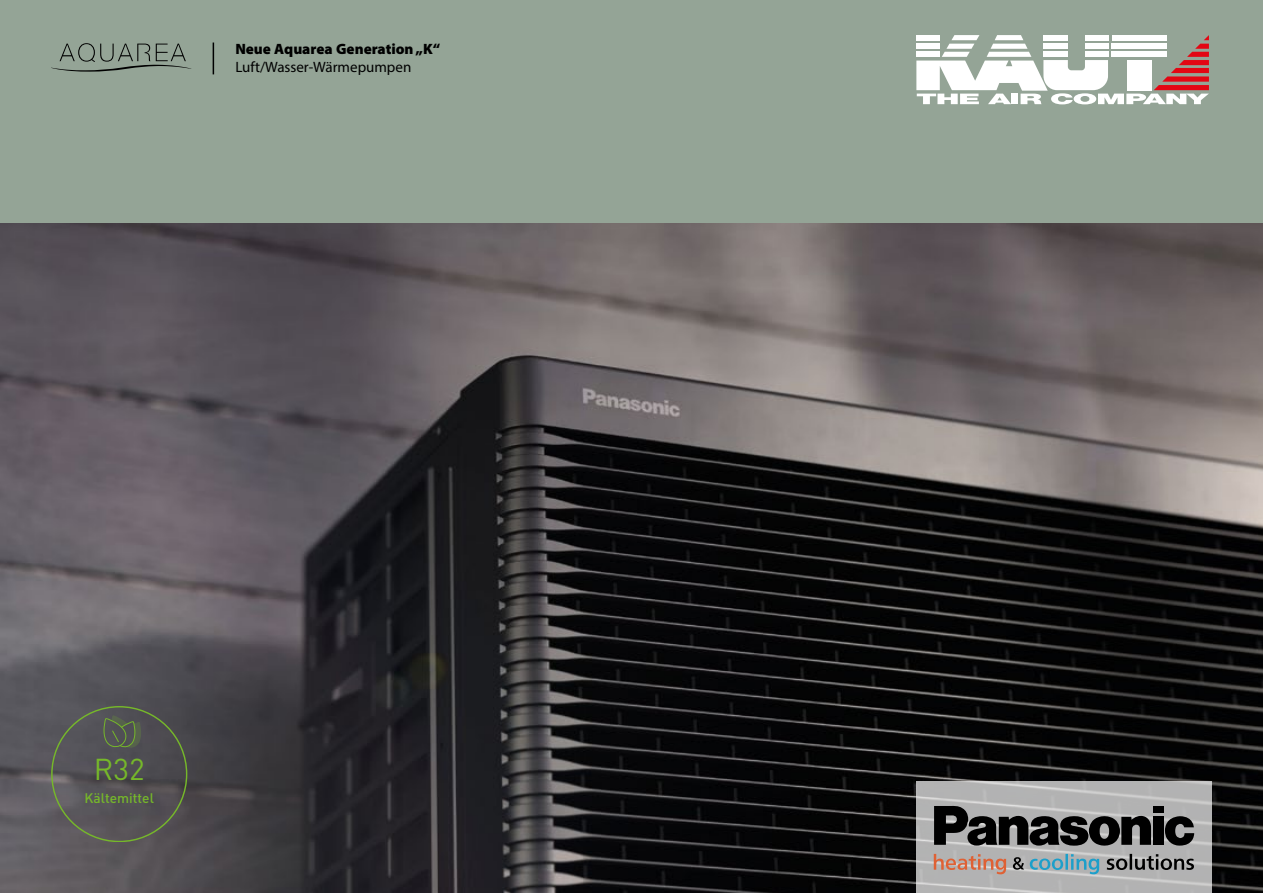
<style>
.page{position:relative;width:1263px;height:893px;background:#94a496}
.page>*{position:absolute;margin:0;border:0;box-sizing:border-box;transform-origin:0 0}
.t1{font:29.85px "DIN Pro";color:#76b82a}
._01_23_TEXT_10B{font:900 15px "Myriad Pro";color:#000}
._01_23_TEXT_10R{font:15px "Myriad Pro";color:#000}
.t2{font:500 13.65px "DIN Pro";color:#76b82a}
</style>
<div class="page">
<img style="left:0;top:223px;width:1263px;height:670px">
<svg style="left:103px;top:715px;width:38px;height:33px"></svg>
<svg style="left:51px;top:43px;width:140px;height:29px"></svg>
<hr style="left:213px;top:43px;width:1px;height:31px;background:#000">
<svg style="left:916px;top:781px;width:296px;height:112px;background:#b5b5b5"></svg>
<svg style="left:934px;top:806px;width:217px;height:41px;background:#565656"></svg>
<div style="left:1153px;top:817px;width:10px;height:28px;background:#000"></div>
<div style="left:1153px;top:806px;width:10px;height:7px;background:#000"></div>
<svg style="left:1165px;top:816px;width:29px;height:30px"></svg>
<svg style="left:1107px;top:854px;width:87px;height:16px"></svg>
<svg style="left:1030px;top:854px;width:69px;height:20px"></svg>
<svg style="left:1013px;top:857px;width:11px;height:13px"></svg>
<svg style="left:934px;top:854px;width:72px;height:20px"></svg>
<svg style="left:916px;top:35px;width:293px;height:69px"></svg>
<p class="_01_23_TEXT_10B" style="left:235px;top:39px;width:206px">Neue Aquarea Generation „K“</p>
<p class="_01_23_TEXT_10R" style="left:235px;top:57px;width:177px">Luft/Wasser-Wärmepumpen</p>
<p class="t1" style="left:94px;top:747px;width:52px">R32</p>
<p class="t2" style="left:85px;top:787px;width:71px">Kältemittel</p>
</div>
